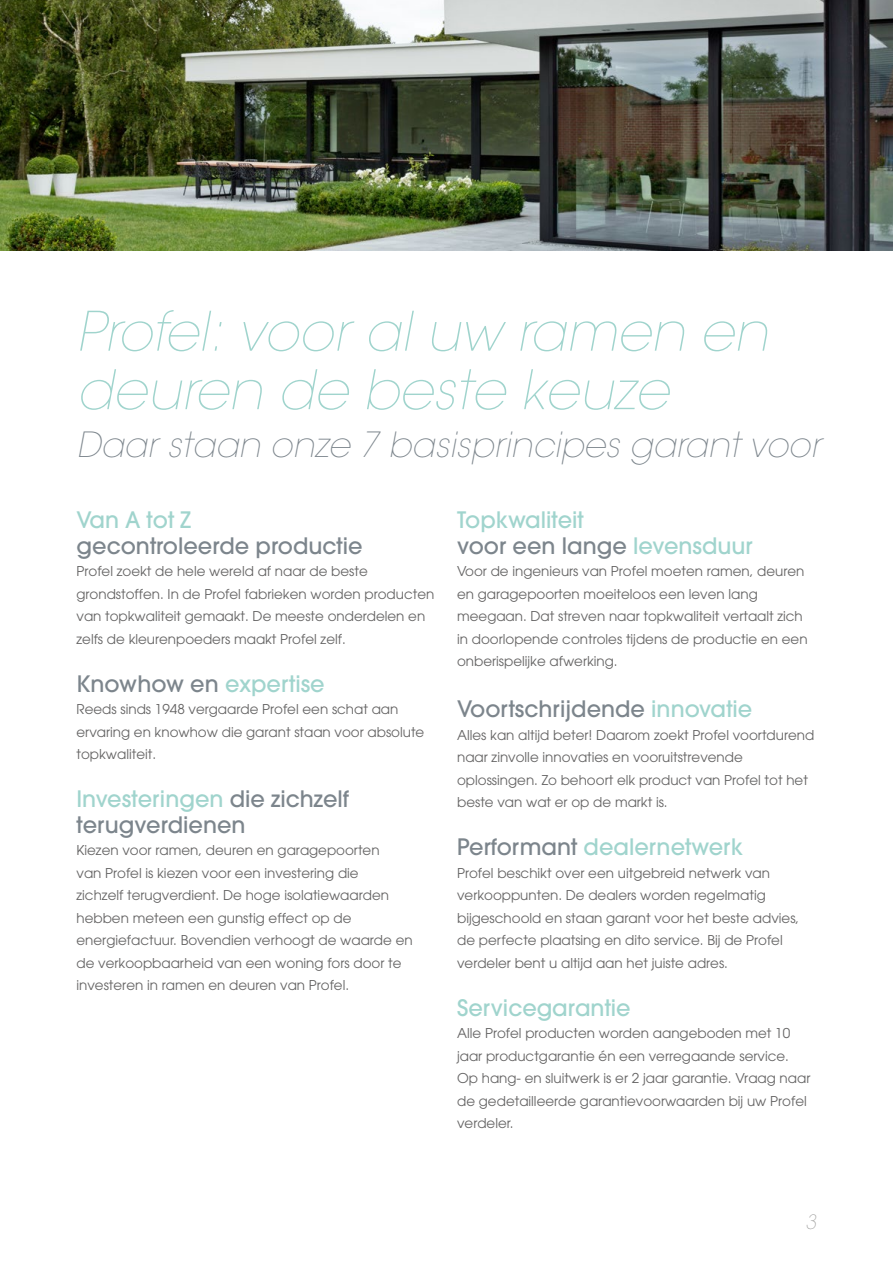
<style>
.page{position:relative;width:893px;height:1263px;background:#fff}
.page>*{position:absolute;margin:0;border:0;box-sizing:border-box;transform-origin:0 0}
.t1{font:italic 200 54px/58.5px "Avant Garde";color:#a0d4cd}
.t2{font:italic 200 34.5px "Avant Garde";color:#7c858c}
.t3{font:500 22.5px/25.5px "Avant Garde";color:#7c858c}
.t4{font:500 22.5px/25.5px "Avant Garde";color:#a0d4cd}
.t5{font:italic 200 19.5px "Avant Garde";color:#9d9d9c}
.t6{font:13.5px/22.5px "Avant Garde LT";color:#646363}
.s1{color:#a0d4cd}
.s2{color:#7c858c}
</style>
<div class="page">
<img style="left:0;top:0;width:893px;height:251px">
<h1 class="t1" style="left:77px;top:303px;width:693px">Profel: voor al uw ramen en deuren de beste keuze</h1>
<h2 class="t2" style="left:77px;top:424px;width:746px">Daar staan onze 7 basisprincipes garant voor</h2>
<h3 class="t4" style="left:77px;top:507px;width:116px">Van A tot Z</h3>
<h3 class="t3" style="left:77px;top:533px;width:288px">gecontroleerde productie</h3>
<p class="t6" style="left:77px;top:560px;width:359px">Profel zoekt de hele wereld af naar de beste grondstoffen. In de Profel fabrieken worden producten van topkwaliteit gemaakt. De meeste onderdelen en zelfs de kleurenpoeders maakt Profel zelf.</p>
<h3 class="t3" style="left:77px;top:671px;width:250px">Knowhow en <span class="s1">expertise</span></h3>
<p class="t6" style="left:77px;top:698px;width:349px">Reeds sinds 1948 vergaarde Profel een schat aan ervaring en knowhow die garant staan voor absolute topkwaliteit.</p>
<h3 class="t3" style="left:77px;top:786px;width:274px"><span class="s1">Investeringen</span> die zichzelf terugverdienen</h3>
<p class="t6" style="left:77px;top:839px;width:338px">Kiezen voor ramen, deuren en garagepoorten<br>van Profel is kiezen voor een investering die<br>zichzelf terugverdient. De hoge isolatiewaarden hebben meteen een gunstig effect op de energiefactuur. Bovendien verhoogt de waarde en de verkoopbaarheid van een woning fors door te investeren in ramen en deuren van Profel.</p>
<h3 class="t4" style="left:457px;top:507px;width:297px">Topkwaliteit<br><span class="s2">voor een lange</span> levensduur</h3>
<p class="t6" style="left:457px;top:560px;width:352px">Voor de ingenieurs van Profel moeten ramen, deuren en garagepoorten moeiteloos een leven lang meegaan. Dat streven naar topkwaliteit vertaalt zich in doorlopende controles tijdens de productie en een onberispelijke afwerking.</p>
<h3 class="t3" style="left:457px;top:696px;width:297px">Voortschrijdende <span class="s1">innovatie</span></h3>
<p class="t6" style="left:457px;top:724px;width:359px">Alles kan altijd beter! Daarom zoekt Profel voortdurend naar zinvolle innovaties en vooruitstrevende oplossingen. Zo behoort elk product van Profel tot het beste van wat er op de markt is.</p>
<h3 class="t4" style="left:457px;top:834px;width:288px"><span class="s2">Performant</span> dealernetwerk</h3>
<p class="t6" style="left:457px;top:862px;width:344px">Profel beschikt over een uitgebreid netwerk van verkooppunten. De dealers worden regelmatig bijgeschoold en staan garant voor het beste advies, de perfecte plaatsing en dito service. Bij de Profel verdeler bent u altijd aan het juiste adres.</p>
<h3 class="t4" style="left:457px;top:995px;width:175px">Servicegarantie</h3>
<p class="t6" style="left:457px;top:1022px;width:355px">Alle Profel producten worden aangeboden met 10 jaar productgarantie én een verregaande service.<br>Op hang- en sluitwerk is er 2 jaar garantie. Vraag naar de gedetailleerde garantievoorwaarden bij uw Profel verdeler.</p>
<h3 class="t5" style="left:806px;top:1211px;width:12px">3</h3>
</div>
